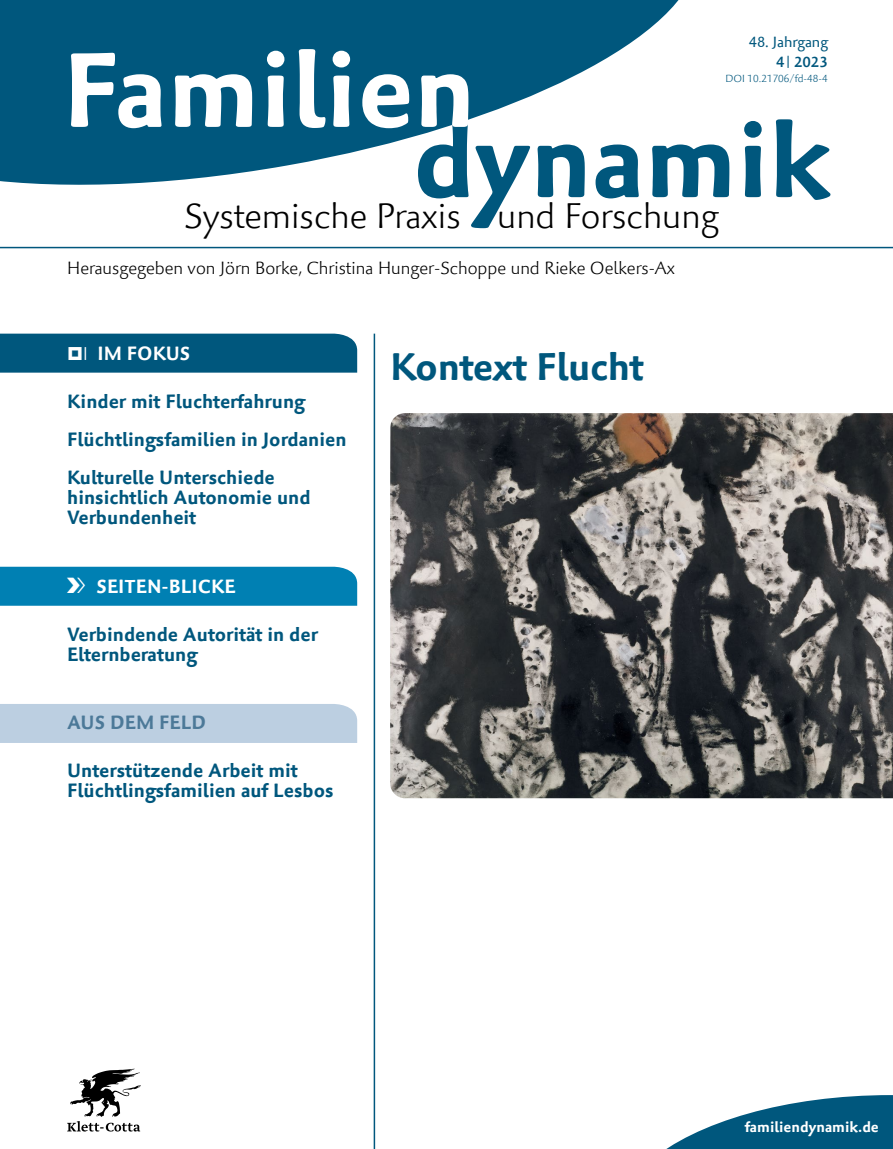
<style>
.page{position:relative;width:893px;height:1149px;background:#fff}
.page>*{position:absolute;margin:0;border:0;box-sizing:border-box;transform-origin:0 0}
.t1{font:700 108px "Palatino Sans Com";color:#fff}
.t2{font:700 108px "Palatino Sans Com";color:#00577d}
.t3{font:700 39px "Palatino Sans Com";letter-spacing:-.01em;color:#00577d}
.t4{font:300 36px "Palatino Sans Com";color:#000}
.t5{font:700 19.5px/20.2px "Palatino Sans Com";color:#00577d}
.t6{font:700 19.5px "Palatino Sans Com";color:#fff}
.t7{font:700 19.5px "Palatino Sans Com";color:#4c7998}
.t8{font:300 18px "Palatino Sans Com";color:#000}
.t9{font:700 15px "Palatino Sans Com";color:#fff}
.t10{font:15px "Palatino Sans Com";color:#00577d}
.t11{font:500 15px "Palatino Sans Com";color:#00577d}
.t12{font:300 10.5px "Palatino Sans Com";color:#00577d}
.s1{font-size:15.9px}
.s2{font-size:22.5px}
</style>
<div class="page">
<div style="left:0;top:566px;width:357px;height:39px;background:#0080b3"></div>
<svg style="left:0;top:0;width:679px;height:185px;fill:#00577d"></svg>
<svg style="left:668px;top:1095px;width:225px;height:53px"></svg>
<hr style="left:0;top:247px;width:893px;height:1px;background:#00577d">
<svg style="left:67px;top:1068px;width:74px;height:63px"></svg>
<hr style="left:374px;top:333px;width:1px;height:815px;background:#00577d">
<div style="left:0;top:704px;width:357px;height:38px;background:#bccfe1"></div>
<img style="left:390px;top:413px;width:503px;height:385px">
<div style="left:0;top:333px;width:357px;height:39px;background:#00577d"></div>
<p class="t10" style="left:749px;top:33px;width:81px">48. Jahrgang</p>
<p class="t11" style="left:776px;top:52px;width:53px">4|2023</p>
<p class="t12" style="left:725px;top:72px;width:104px">DOI 10.21706/fd-48-4</p>
<h1 class="t1" style="left:62px;top:22px;width:415px">Familien</h1>
<h1 class="t2" style="left:413px;top:92px;width:420px">dynamik</h1>
<h3 class="t4" style="left:184px;top:193px;width:536px">Systemische Praxis und Forschung</h3>
<p class="t8" style="left:67px;top:257px;width:609px">Herausgegeben von Jörn Borke, Christina Hunger-Schoppe und Rieke Oelkers-Ax</p>
<p class="t6" style="left:81px;top:341px;width:111px"><span class="s1">|</span> IM FOKUS</p>
<p class="t5" style="left:67px;top:383px;width:281px;line-height:37.7px">Kinder mit Fluchterfahrung<br>Flüchtlingsfamilien in Jordanien<br>Kulturelle Unterschiede</p>
<p class="t5" style="left:67px;top:487px;width:245px">hinsichtlich Autonomie und<br>Verbundenheit</p>
<p class="t6" style="left:67px;top:574px;width:170px"><span class="s2">b</span> SEITEN-BLICKE</p>
<p class="t5" style="left:67px;top:624px;width:252px">Verbindende Autorität in der<br>Elternberatung</p>
<p class="t7" style="left:67px;top:709px;width:140px">AUS DEM FELD</p>
<p class="t5" style="left:67px;top:760px;width:268px">Unterstützende Arbeit mit<br>Flüchtlingsfamilien auf Lesbos</p>
<h2 class="t3" style="left:390px;top:342px;width:255px">Kontext Flucht</h2>
<p class="t9" style="left:745px;top:1117px;width:136px">familiendynamik.de</p>
</div>
